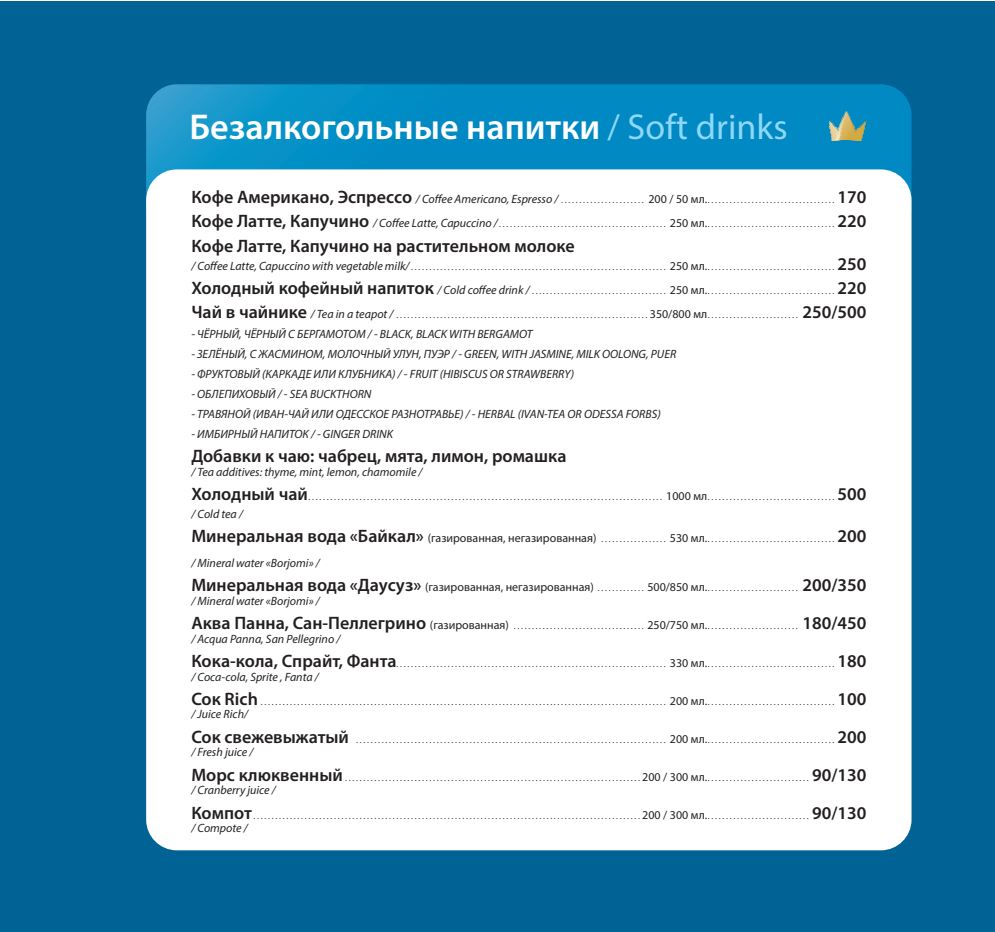
<style>
.page{position:relative;width:995px;height:932px;background:#fff}
.page>*{position:absolute;margin:0;border:0;box-sizing:border-box;transform-origin:0 0}
.t1{font:600 36px "Myriad Pro";color:#fff}
.t2{font:600 18px "Myriad Pro";color:#231f20}
.t3{font:italic 12px "Myriad Pro";color:#231f20}
.t4{font:12px/24.5px "Myriad Pro";color:#231f20}
.t5{font:9px "Myriad Pro";color:#231f20}
.s1{font-weight:400;color:#8dd7f7}
.s2{font-weight:600;font-size:18px}
.s3{font-style:italic;font-size:12px}
.s4{font-size:12px}
.s5{font-style:italic}
.s6{font-size:9px}
</style>
<div class="page">
<div style="left:72px;top:1px;width:922px;height:930px;background:#006295"></div>
<div style="left:9px;top:1px;width:63px;height:930px;background:#006295"></div>
<svg style="left:146px;top:84px;width:766px;height:110px;background:#048cc3"></svg>
<div style="left:146px;top:169px;width:766px;height:681px;background:#fff;border-radius:31px"></div>
<svg style="left:832px;top:139px;width:29px;height:3px"></svg>
<img style="left:830px;top:131px;width:34px;height:8px">
<svg style="left:829px;top:110px;width:38px;height:21px"></svg>
<div style="left:0;top:1px;width:9px;height:930px;background:#006295"></div>
<h1 class="t1" style="left:189px;top:104px;width:600px">Безалкогольные напитки <span class="s1">/ Soft drinks</span></h1>
<p class="t5" style="left:191px;top:194px;width:677px"><span class="s2">Кофе Американо, Эспрессо</span> <span class="s3">/ Coffee Americano, Espresso /</span> ....................... <span class="s4">200 / 50 мл.</span>................................... <span class="s2">170</span></p>
<p class="t5" style="left:191px;top:218px;width:676px"><span class="s2">Кофе Латте, Капучино</span> <span class="s3">/ Coffee Latte, Capuccino /</span>.............................................. <span class="s4">250 мл.</span>................................... <span class="s2">220</span></p>
<h2 class="t2" style="left:191px;top:234px;width:385px">Кофе Латте, Капучино на растительном молоке</h2>
<p class="t5" style="left:191px;top:261px;width:677px"><span class="s3">/ Coffee Latte, Capuccino with vegetable milk/</span>...................................................................... <span class="s4">250 мл.</span>................................... <span class="s2">250</span></p>
<p class="t5" style="left:191px;top:285px;width:676px"><span class="s2">Холодный кофейный напиток</span> <span class="s3">/ Cold coffee drink /</span>..................................... <span class="s4">250 мл.</span>................................... <span class="s2">220</span></p>
<p class="t5" style="left:191px;top:309px;width:677px"><span class="s2">Чай в чайнике</span> <span class="s3">/ Tea in a teapot /</span> .....................................................................<span class="s4">350/800 мл</span>......................... <span class="s2">250/500</span></p>
<h3 class="t3" style="left:191px;top:326px;width:343px">- ЧЁРНЫЙ, ЧЁРНЫЙ С БЕРГАМОТОМ / - BLACK, BLACK WITH BERGAMOT</h3>
<h3 class="t3" style="left:191px;top:346px;width:486px">- ЗЕЛЁНЫЙ, С ЖАСМИНОМ, МОЛОЧНЫЙ УЛУН, ПУЭР / - GREEN, WITH JASMINE, MILK OOLONG, PUER</h3>
<h3 class="t3" style="left:191px;top:366px;width:385px">- ФРУКТОВЫЙ (КАРКАДЕ ИЛИ КЛУБНИКА) / - FRUIT (HIBISCUS OR STRAWBERRY)</h3>
<h3 class="t3" style="left:191px;top:386px;width:182px">- ОБЛЕПИХОВЫЙ / - SEA BUCKTHORN</h3>
<h3 class="t3" style="left:191px;top:406px;width:471px">- ТРАВЯНОЙ (ИВАН-ЧАЙ ИЛИ ОДЕССКОЕ РАЗНОТРАВЬЕ) / - HERBAL (IVAN-TEA OR ODESSA FORBS)</h3>
<h3 class="t3" style="left:191px;top:426px;width:203px">- ИМБИРНЫЙ НАПИТОК / - GINGER DRINK</h3>
<h2 class="t2" style="left:191px;top:444px;width:377px">Добавки к чаю: чабрец, мята, лимон, ромашка</h2>
<h3 class="t3" style="left:191px;top:464px;width:233px">/ Tea additives: thyme, mint, lemon, chamomile /</h3>
<p class="t5" style="left:191px;top:491px;width:677px"><span class="s2">Холодный чай</span>................................................................................................. <span class="s4">1000 мл</span>................................... <span class="s2">500</span></p>
<h3 class="t3" style="left:191px;top:506px;width:53px">/ Cold tea /</h3>
<p class="t5" style="left:191px;top:533px;width:677px"><span class="s2">Минеральная вода «Байкал»</span> <span class="s4">(газированная, негазированная)</span> .................. <span class="s4">530 мл.</span>................................... <span class="s2">200</span></p>
<h3 class="t4" style="left:191px;top:550px;width:677px"><span class="s5">/ Mineral water «Borjomi» /<br></span><span class="s2">Минеральная вода «Даусуз»</span> (газированная, негазированная) <span class="s6">. . . . . . . . . . . . .</span> 500/850 мл.<span class="s6">. . . . . . . . . . . . . . . . . . . . . . . . .</span> <span class="s2">200/350</span></h3>
<h3 class="t3" style="left:191px;top:593px;width:130px">/ Mineral water «Borjomi» /</h3>
<p class="t5" style="left:191px;top:620px;width:677px"><span class="s2">Аква Панна, Сан-Пеллегрино</span> <span class="s4">(газированная)</span> .................................... <span class="s4">250/750 мл.</span>......................... <span class="s2">180/450</span></p>
<h3 class="t3" style="left:191px;top:631px;width:151px">/ Acqua Panna, San Pellegrino /</h3>
<p class="t5" style="left:191px;top:658px;width:677px"><span class="s2">Кока-кола, Спрайт, Фанта</span>.......................................................................... <span class="s4">330 мл.</span>................................... <span class="s2">180</span></p>
<h3 class="t3" style="left:191px;top:669px;width:129px">/ Coca-cola, Sprite , Fanta /</h3>
<p class="t5" style="left:191px;top:696px;width:677px"><span class="s2">Сок Rich</span> ............................................................................................................... <span class="s4">200 мл.</span>................................... <span class="s2">100</span></p>
<h3 class="t3" style="left:191px;top:706px;width:58px">/ Juice Rich/</h3>
<p class="t5" style="left:191px;top:734px;width:677px"><span class="s2">Сок свежевыжатый</span> ..................................................................................... <span class="s4">200 мл.</span>................................... <span class="s2">200</span></p>
<h3 class="t3" style="left:191px;top:744px;width:63px">/ Fresh juice /</h3>
<p class="t5" style="left:191px;top:772px;width:677px"><span class="s2">Морс клюквенный</span>.................................................................................<span class="s4">200 / 300 мл.</span>............................ <span class="s2">90/130</span></p>
<h3 class="t3" style="left:191px;top:782px;width:86px">/ Cranberry juice /</h3>
<p class="t5" style="left:191px;top:809px;width:677px"><span class="s2">Компот</span>..........................................................................................................<span class="s4">200 / 300 мл.</span>............................ <span class="s2">90/130</span></p>
<h3 class="t3" style="left:191px;top:820px;width:58px">/ Compote /</h3>
</div>
